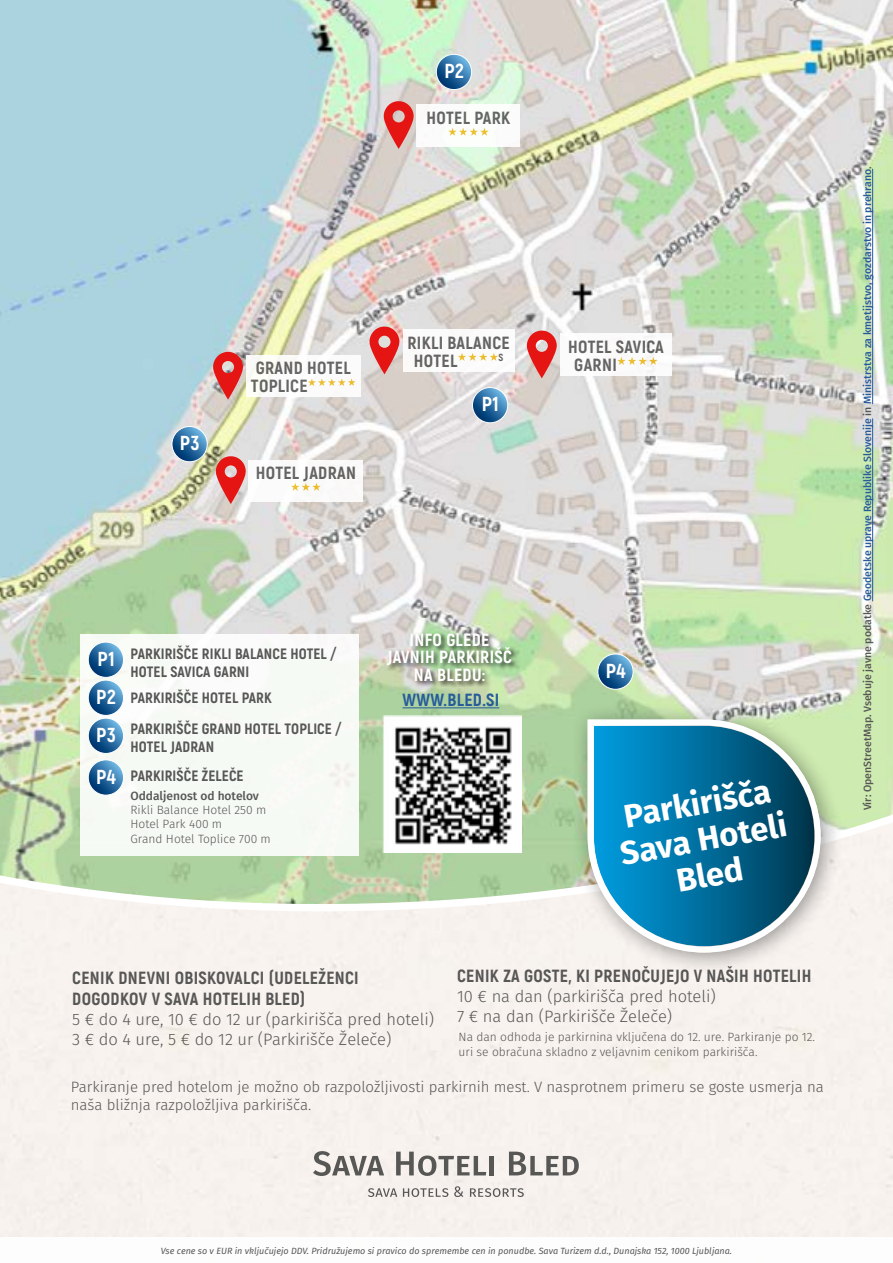
<style>
.page{position:relative;width:893px;height:1263px;background:#fff}
.page>*{position:absolute;margin:0;border:0;box-sizing:border-box;transform-origin:0 0}
.t1{font:700 32.7px/36.2px "Fira Sans";color:#fff;text-align:center}
.t2{font:800 20.25px/38px "Akrobat";letter-spacing:.02em;color:#fff}
.t3{font:800 17.7px/17.9px "Akrobat";letter-spacing:.02em;color:#575756}
.t4{font:800 17.7px/17.7px "Akrobat";letter-spacing:.02em;color:#fff;text-align:center}
.t5{font:800 17.7px "Akrobat";letter-spacing:.02em;color:#275b9b}
.t6{font:300 16.5px/19.8px "Fira Sans";color:#575756}
.t7{font:300 15px/18px "Fira Sans";color:#575756}
.t8{font:800 15px/18px "Akrobat";letter-spacing:.01em;color:#575756}
.t9{font:300 12px/14.4px "Fira Sans";color:#575756}
.t10{font:500 12px "Fira Sans";color:#575756}
.t11{font:500 10.5px "Fira Sans";color:#275b9b}
.t12{font:800 10.35px "Akrobat";color:#575756}
.t13{font:italic 9px "Fira Sans";color:#575756}
.s1{color:#575756}
</style>
<div class="page">
<div style="left:0;top:922px;width:893px;height:315px;background:#f7f2ee"></div>
<img style="left:0;top:0;width:893px;height:805px">
<svg style="left:0;top:805px;width:893px;height:117px"></svg>
<div style="left:571px;top:703px;width:273px;height:273px;background:#000;opacity:.4"></div>
<svg style="left:585px;top:717px;width:238px;height:238px;background:#3b8dab"></svg>
<svg style="left:313px;top:1151px;width:71px;height:25px"></svg>
<svg style="left:396px;top:1151px;width:90px;height:25px;background:#bab7b4"></svg>
<hr style="left:490px;top:1156px;width:4px;height:19px;background:#575756">
<svg style="left:509px;top:1151px;width:70px;height:24px;background:#b2afac"></svg>
<svg style="left:368px;top:1188px;width:29px;height:9px"></svg>
<svg style="left:403px;top:1188px;width:45px;height:9px"></svg>
<svg style="left:454px;top:1186px;width:9px;height:11px"></svg>
<svg style="left:470px;top:1188px;width:54px;height:9px"></svg>
<div style="left:403px;top:329px;width:111px;height:43px;background:#fff"></div>
<svg style="left:458px;top:353px;width:40px;height:8px"></svg>
<svg style="left:369px;top:326px;width:31px;height:48px"></svg>
<div style="left:246px;top:355px;width:114px;height:42px;background:#fff"></div>
<svg style="left:308px;top:378px;width:48px;height:8px"></svg>
<svg style="left:212px;top:351px;width:31px;height:49px;background:#d66964"></svg>
<div style="left:560px;top:334px;width:112px;height:42px;background:#fff"></div>
<svg style="left:617px;top:357px;width:40px;height:8px"></svg>
<svg style="left:526px;top:330px;width:31px;height:48px"></svg>
<div style="left:249px;top:460px;width:114px;height:42px;background:#fff"></div>
<svg style="left:291px;top:483px;width:30px;height:8px"></svg>
<svg style="left:215px;top:456px;width:31px;height:48px"></svg>
<svg style="left:598px;top:654px;width:35px;height:35px"></svg>
<div style="left:597px;top:653px;width:37px;height:37px;border:1px solid #fff;border-radius:50%"></div>
<svg style="left:472px;top:387px;width:36px;height:36px"></svg>
<div style="left:472px;top:387px;width:36px;height:36px;border:1px solid #fff;border-radius:50%"></div>
<div style="left:417px;top:104px;width:103px;height:42px;background:#fff"></div>
<svg style="left:448px;top:128px;width:41px;height:8px"></svg>
<svg style="left:383px;top:101px;width:31px;height:48px"></svg>
<svg style="left:436px;top:54px;width:36px;height:36px"></svg>
<div style="left:436px;top:54px;width:36px;height:36px;border:1px solid #fff;border-radius:50%"></div>
<svg style="left:172px;top:426px;width:35px;height:36px"></svg>
<div style="left:171px;top:426px;width:37px;height:36px;border:1px solid #fff;border-radius:50%"></div>
<div style="left:81px;top:634px;width:278px;height:221px;background:#f6faf5"></div>
<svg style="left:88px;top:642px;width:36px;height:35px"></svg>
<div style="left:88px;top:642px;width:36px;height:36px;border:1px solid #fff;border-radius:50%"></div>
<svg style="left:88px;top:680px;width:36px;height:35px"></svg>
<div style="left:88px;top:680px;width:36px;height:36px;border:1px solid #fff;border-radius:50%"></div>
<svg style="left:88px;top:718px;width:36px;height:35px"></svg>
<div style="left:88px;top:718px;width:36px;height:36px;border:1px solid #fff;border-radius:50%"></div>
<svg style="left:88px;top:760px;width:36px;height:35px"></svg>
<div style="left:88px;top:759px;width:36px;height:37px;border:1px solid #fff;border-radius:50%"></div>
<img style="left:383px;top:715px;width:139px;height:138px">
<div style="left:386px;top:633px;width:132px;height:54px;background:#000;opacity:.63"></div>
<hr style="left:402px;top:707px;width:97px;height:1px;background:#275b9b">
<hr style="left:872px;top:418px;width:1px;height:183px;background:#275b9b">
<hr style="left:872px;top:169px;width:1px;height:235px;background:#275b9b">
<p class="t2" style="left:444px;top:52px;width:21px">P2</p>
<p class="t3" style="left:426px;top:108px;width:85px">HOTEL PARK</p>
<p class="t2" style="left:180px;top:424px;width:21px">P3</p>
<p class="t3" style="left:251px;top:359px;width:101px">GRAND HOTEL<br>TOPLICE</p>
<p class="t3" style="left:256px;top:464px;width:102px">HOTEL JADRAN</p>
<p class="t3" style="left:414px;top:334px;width:97px;text-indent:-6px">RIKLI BALANCE<br>HOTEL</p>
<p class="t12" style="left:498px;top:351px;width:6px">S</p>
<p class="t2" style="left:482px;top:385px;width:19px">P1</p>
<p class="t3" style="left:574px;top:338px;width:91px;text-indent:-6px">HOTEL SAVICA<br>GARNI</p>
<p class="t2" style="left:96px;top:640px;width:21px">P1<br>P2</p>
<p class="t8" style="left:131px;top:645px;width:208px">PARKIRIŠČE RIKLI BALANCE HOTEL /<br>HOTEL SAVICA GARNI</p>
<p class="t8" style="left:131px;top:682px;width:213px;line-height:31.5px">PARKIRIŠČE HOTEL PARK<br>PARKIRIŠČE GRAND HOTEL TOPLICE /</p>
<p class="t8" style="left:131px;top:733px;width:115px;line-height:28.5px">HOTEL JADRAN<br>PARKIRIŠČE ŽELEČE</p>
<p class="t10" style="left:131px;top:787px;width:130px">Oddaljenost od hotelov</p>
<p class="t9" style="left:131px;top:803px;width:142px">Rikli Balance Hotel 250 m<br>Hotel Park 400 m<br>Grand Hotel Toplice 700 m</p>
<p class="t2" style="left:96px;top:714px;width:21px;line-height:41.7px">P3<br>P4</p>
<p class="t4" style="left:387px;top:630px;width:126px">INFO GLEDE<br>JAVNIH PARKIRIŠČ<br>NA BLEDU:</p>
<p class="t5" style="left:402px;top:689px;width:98px">WWW.BLED.SI</p>
<p class="t2" style="left:606px;top:652px;width:21px">P4</p>
<h1 class="t1" style="left:612px;top:802px;width:170px;rotate:-10deg">Parkirišča<br>Sava Hoteli<br>Bled</h1>
<p class="t3" style="left:72px;top:967px;width:288px;line-height:21.6px">CENIK DNEVNI OBISKOVALCI (UDELEŽENCI<br>DOGODKOV V SAVA HOTELIH BLED)</p>
<p class="t6" style="left:72px;top:1011px;width:363px">5 € do 4 ure, 10 € do 12 ur (parkirišča pred hoteli)<br>3 € do 4 ure, 5 € do 12 ur (Parkirišče Želeče)</p>
<p class="t3" style="left:457px;top:967px;width:356px">CENIK ZA GOSTE, KI PRENOČUJEJO V NAŠIH HOTELIH</p>
<p class="t6" style="left:457px;top:987px;width:260px">10 € na dan (parkirišča pred hoteli)<br>7 € na dan (Parkirišče Želeče)</p>
<p class="t9" style="left:459px;top:1031px;width:358px">Na dan odhoda je parkirnina vključena do 12. ure. Parkiranje po 12. uri se obračuna skladno z veljavnim cenikom parkirišča.</p>
<p class="t7" style="left:71px;top:1078px;width:755px">Parkiranje pred hotelom je možno ob razpoložljivosti parkirnih mest. V nasprotnem primeru se goste usmerja na naša bližnja razpoložljiva parkirišča.</p>
<p class="t11" style="left:860px;top:810px;width:646px;rotate:-90deg"><span class="s1">Vir: OpenStreetMap. Vsebuje javne podatke</span> Geodetske uprave Republike Slovenije <span class="s1">in</span> Ministrstva za kmetijstvo, gozdarstvo in prehrano<span class="s1">.</span></p>
<p class="t13" style="left:161px;top:1244px;width:573px">Vse cene so v EUR in vključujejo DDV. Pridružujemo si pravico do spremembe cen in ponudbe. Sava Turizem d.d., Dunajska 152, 1000 Ljubljana.</p>
</div>
